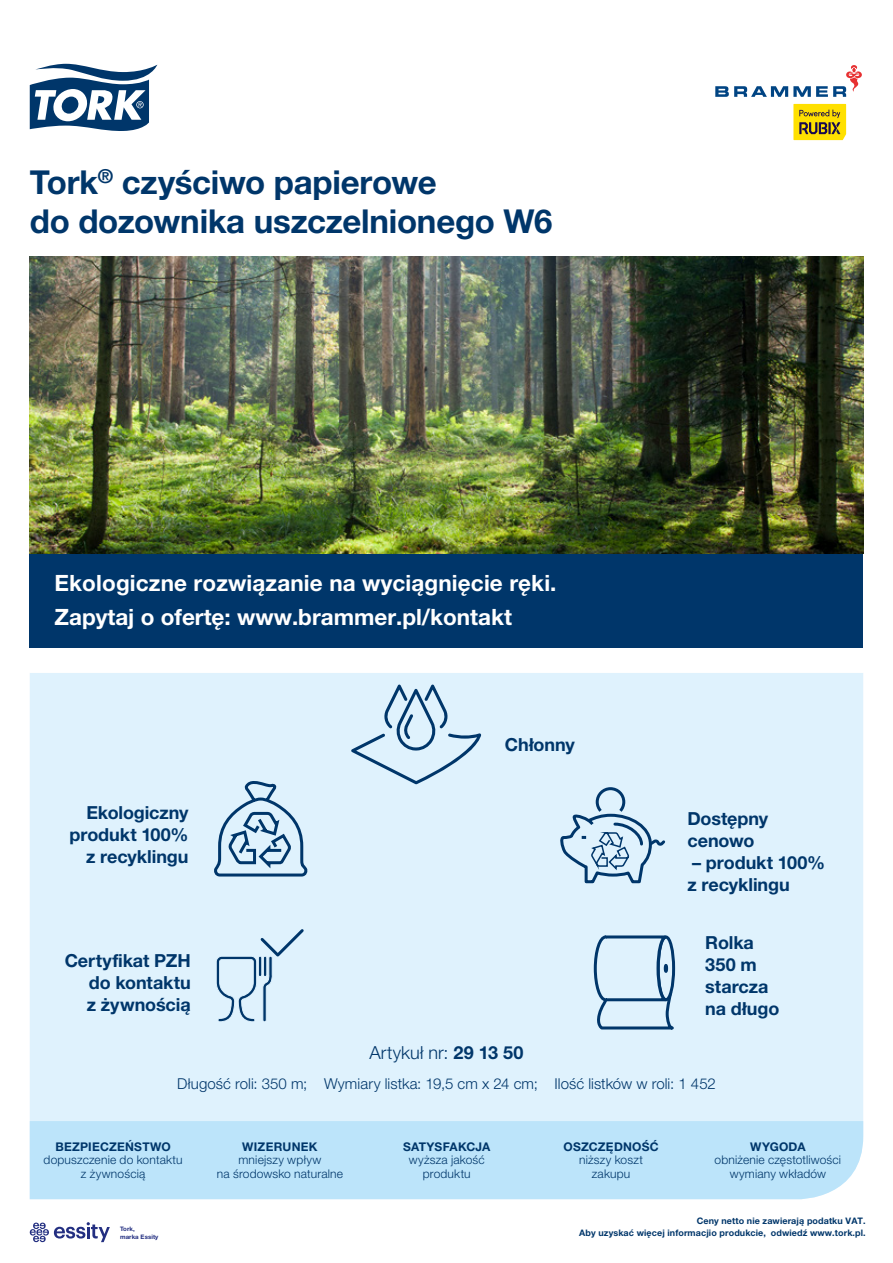
<style>
.page{position:relative;width:893px;height:1263px;background:#fff}
.page>*{position:absolute;margin:0;border:0;box-sizing:border-box;transform-origin:0 0}
.t1{font:700 33px/39px "Helvetica Neue LT Pro";letter-spacing:-.01em;color:#00366a}
.t2{font:700 22.5px/33.6px "Helvetica Neue LT Pro";letter-spacing:.005em;color:#fff}
.t3{font:700 18px/21.9px "Helvetica Neue LT Pro";letter-spacing:-.005em;color:#00366a}
.t4{font:300 18px "Helvetica Neue LT Pro";letter-spacing:.005em;color:#00366a}
.t5{font:300 15px "Helvetica Neue LT Pro";letter-spacing:.005em;color:#00366a}
.t6{font:300 12px/13.5px "Helvetica Neue LT Pro";letter-spacing:.015em;color:#00366a;text-align:center}
.t7{font:700 12px "Helvetica Neue LT Pro";letter-spacing:.02em;color:#00366a}
.t8{font:700 9px/11.7px "Helvetica Neue LT Pro";letter-spacing:.01em;color:#00366a;text-align:right}
.t9{font:700 6.15px/7.4px "Helvetica Neue LT Pro";letter-spacing:.01em;color:#232f81}
.s1{font-weight:700}
</style>
<div class="page">
<div style="left:30px;top:673px;width:833px;height:448px;background:#dff2fd"></div>
<div style="left:30px;top:554px;width:833px;height:93px;background:#00366a"></div>
<div style="left:30px;top:1121px;width:833px;height:78px;background:#bce4fa"></div>
<svg style="left:30px;top:1222px;width:80px;height:20px"></svg>
<img style="left:30px;top:256px;width:833px;height:298px">
<svg style="left:213px;top:779px;width:98px;height:99px;background:#b2ccdf"></svg>
<svg style="left:557px;top:786px;width:111px;height:99px;background:#bed6e7"></svg>
<svg style="left:216px;top:926px;width:90px;height:96px;background:#c8dfee"></svg>
<svg style="left:351px;top:684px;width:130px;height:100px;background:#c3dbeb"></svg>
<svg style="left:592px;top:934px;width:83px;height:97px;background:#b8d1e3"></svg>
<svg style="left:30px;top:64px;width:127px;height:67px"></svg>
<svg style="left:793px;top:104px;width:53px;height:36px;background:#d3b812"></svg>
<svg style="left:715px;top:65px;width:147px;height:32px"></svg>
<h1 class="t1" style="left:30px;top:161px;width:524px">Tork<sup>®</sup> czyściwo papierowe<br>do dozownika uszczelnionego W6</h1>
<h2 class="t2" style="left:55px;top:565px;width:503px">Ekologiczne rozwiązanie na wyciągnięcie ręki.<br>Zapytaj o ofertę: www.brammer.pl/kontakt</h2>
<h3 class="t3" style="left:505px;top:733px;width:72px">Chłonny</h3>
<h3 class="t3" style="left:69px;top:801px;width:121px;text-align:right">Ekologiczny produkt 100% z recyklingu</h3>
<h3 class="t3" style="left:687px;top:807px;width:82px">Dostępny cenowo</h3>
<h3 class="t3" style="left:687px;top:851px;width:139px">– produkt 100% z recyklingu</h3>
<h3 class="t3" style="left:87px;top:949px;width:106px;text-align:justify;text-indent:-22px">Certyfikat PZH do kontaktu z żywnością</h3>
<h3 class="t3" style="left:705px;top:931px;width:76px">Rolka<br>350 m starcza na długo</h3>
<h3 class="t4" style="left:369px;top:1041px;width:156px">Artykuł nr: <span class="s1">29 13 50</span></h3>
<p class="t5" style="left:177px;top:1074px;width:540px">Długość roli: 350 m; Wymiary listka: 19,5 cm x 24 cm; Ilość listków w roli: 1 452</p>
<p class="t7" style="left:55px;top:1139px;width:117px">BEZPIECZEŃSTWO</p>
<p class="t6" style="left:44px;top:1153px;width:141px">dopuszczenie do kontaktu z żywnością</p>
<p class="t7" style="left:242px;top:1139px;width:77px">WIZERUNEK</p>
<p class="t6" style="left:217px;top:1153px;width:128px">mniejszy wpływ<br>na środowsko naturalne</p>
<p class="t7" style="left:403px;top:1139px;width:89px">SATYSFAKCJA</p>
<p class="t6" style="left:409px;top:1153px;width:78px">wyższa jakość produktu</p>
<p class="t7" style="left:563px;top:1139px;width:97px">OSZCZĘDNOŚĆ</p>
<p class="t6" style="left:579px;top:1153px;width:65px">niższy koszt zakupu</p>
<p class="t7" style="left:750px;top:1139px;width:57px">WYGODA</p>
<p class="t6" style="left:715px;top:1153px;width:128px">obniżenie częstotliwości wymiany wkładów</p>
<p class="t9" style="left:120px;top:1225px;width:40px">Tork,<br>marka Essity</p>
<p class="t8" style="left:579px;top:1214px;width:288px">Ceny netto nie zawierają podatku VAT.<br>Aby uzyskać więcej informacjio produkcie, odwiedź www.tork.pl.</p>
</div>
